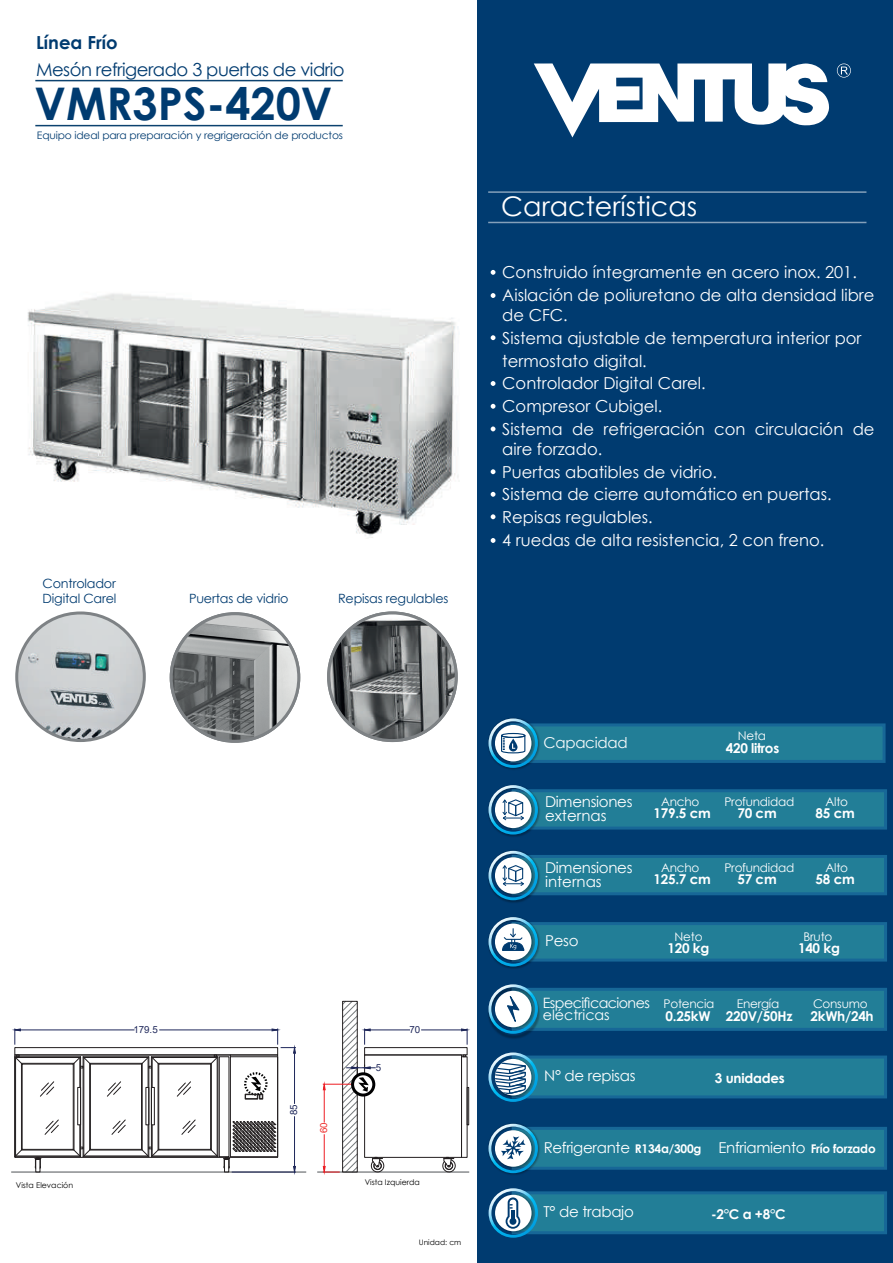
<style>
.page{position:relative;width:893px;height:1263px;background:#fff}
.page>*{position:absolute;margin:0;border:0;box-sizing:border-box;transform-origin:0 0}
.t1{font:700 45px "Century Gothic";color:#003b70}
.t2{font:27px "Century Gothic";color:#fff}
.t3{font:18px "Century Gothic";letter-spacing:-.03em;color:#003b70}
.t4{font:700 18px "Century Gothic";color:#003b70}
.t5{font:16.5px/22.8px "Century Gothic";color:#fff}
.t6{font:15px/13.5px "Century Gothic";letter-spacing:-.02em;color:#fff}
.t7{font:15px "Century Gothic";letter-spacing:-.02em;color:#f9fbfb}
.t8{font:14.25px/12.6px "Century Gothic";letter-spacing:-.04em;color:#fff}
.t9{font:700 13.5px "Century Gothic";letter-spacing:-.02em;color:#fff}
.t10{font:12.75px/15.3px "Century Gothic";letter-spacing:-.015em;color:#003b70}
.t11{font:12px "Century Gothic";letter-spacing:-.02em;color:#fff}
.t12{font:10.35px "Century Gothic";letter-spacing:-.015em;color:#003b70}
.t13{font:9.75px "Arial";color:#1e275a}
.t14{font:9.75px "Arial";color:#ee2f2c}
.t15{font:7.8px "Century Gothic";color:#000001}
.t16{font:7.5px "Century Gothic";color:#000001}
.s1{font-weight:700;font-size:12px}
</style>
<div class="page">
<hr style="left:317px;top:1172px;width:152px;height:1px;background:#4f5357">
<div style="left:364px;top:1054px;width:98px;height:104px;border:1px solid #231f20"></div>
<svg style="left:442px;top:1157px;width:14px;height:15px"></svg>
<div style="left:364px;top:1047px;width:103px;height:8px;border:1px solid #231f20"></div>
<div style="left:461px;top:1056px;width:6px;height:102px;border:1px solid #231f20"></div>
<hr style="left:370px;top:1030px;width:40px;height:1px;background:#1e275a">
<hr style="left:421px;top:1030px;width:40px;height:1px;background:#1e275a">
<svg style="left:461px;top:1028px;width:9px;height:17px"></svg>
<div style="left:467px;top:1087px;width:2px;height:38px;border:1px solid #231f20"></div>
<div style="left:477px;top:0;width:416px;height:1263px;background:#003b70"></div>
<svg style="left:534px;top:63px;width:295px;height:74px"></svg>
<svg style="left:837px;top:64px;width:14px;height:14px"></svg>
<svg style="left:491px;top:270px;width:4px;height:5px"></svg>
<svg style="left:491px;top:293px;width:4px;height:5px"></svg>
<svg style="left:491px;top:335px;width:4px;height:5px"></svg>
<svg style="left:491px;top:514px;width:4px;height:5px"></svg>
<svg style="left:491px;top:538px;width:4px;height:5px"></svg>
<svg style="left:491px;top:381px;width:4px;height:5px"></svg>
<svg style="left:491px;top:404px;width:4px;height:5px"></svg>
<svg style="left:491px;top:426px;width:4px;height:5px"></svg>
<svg style="left:491px;top:469px;width:4px;height:5px"></svg>
<svg style="left:491px;top:492px;width:4px;height:5px"></svg>
<hr style="left:488px;top:191px;width:378px;height:2px;background:#fff">
<hr style="left:488px;top:222px;width:378px;height:1px;background:#fff">
<hr style="left:35px;top:125px;width:308px;height:1px;background:#0c426f">
<hr style="left:35px;top:80px;width:308px;height:1px;background:#0c426f">
<div style="left:512px;top:855px;width:375px;height:40px;background:#227e97;border:3px solid #176797"></div>
<div style="left:512px;top:922px;width:375px;height:39px;background:#227e97;border:3px solid #176797"></div>
<div style="left:512px;top:988px;width:375px;height:43px;background:#227e97;border:3px solid #176797"></div>
<div style="left:512px;top:1055px;width:375px;height:43px;background:#227e97;border:3px solid #176797"></div>
<div style="left:510px;top:723px;width:376px;height:40px;background:#227e97;border:3px solid #176797"></div>
<img style="left:506px;top:723px;width:35px;height:47px">
<svg style="left:488px;top:718px;width:50px;height:50px"></svg>
<img style="left:503px;top:850px;width:38px;height:53px">
<svg style="left:488px;top:851px;width:50px;height:49px"></svg>
<img style="left:503px;top:922px;width:38px;height:47px">
<svg style="left:488px;top:917px;width:50px;height:49px"></svg>
<img style="left:500px;top:988px;width:41px;height:51px">
<svg style="left:488px;top:984px;width:50px;height:50px"></svg>
<div style="left:512px;top:1127px;width:375px;height:43px;background:#227e97;border:3px solid #176797"></div>
<img style="left:505px;top:1123px;width:36px;height:52px">
<svg style="left:488px;top:1124px;width:50px;height:49px"></svg>
<div style="left:512px;top:1191px;width:375px;height:43px;background:#227e97;border:3px solid #176797"></div>
<div style="left:512px;top:789px;width:375px;height:40px;background:#227e97;border:3px solid #176797"></div>
<img style="left:503px;top:789px;width:38px;height:48px">
<svg style="left:488px;top:785px;width:50px;height:49px"></svg>
<svg style="left:488px;top:1052px;width:50px;height:50px"></svg>
<svg style="left:489px;top:1188px;width:49px;height:50px"></svg>
<svg style="left:323px;top:1000px;width:62px;height:175px"></svg>
<hr style="left:11px;top:1172px;width:295px;height:1px;background:#4f5357">
<svg style="left:12px;top:1028px;width:284px;height:147px"></svg>
<img style="left:27px;top:293px;width:432px;height:245px">
<img style="left:171px;top:624px;width:29px;height:107px">
<img style="left:294px;top:653px;width:5px;height:51px">
<img style="left:199px;top:703px;width:95px;height:38px">
<img style="left:171px;top:614px;width:128px;height:127px;border-radius:64px">
<div style="left:170px;top:612px;width:130px;height:131px;border:3px solid #7e8285;border-radius:50%"></div>
<img style="left:329px;top:613px;width:127px;height:127px;border-radius:64px">
<div style="left:327px;top:611px;width:131px;height:131px;border:3px solid #7e8285;border-radius:50%"></div>
<img style="left:17px;top:620px;width:34px;height:114px">
<img style="left:103px;top:694px;width:41px;height:43px">
<img style="left:51px;top:733px;width:52px;height:7px">
<img style="left:17px;top:613px;width:127px;height:127px;border-radius:64px">
<div style="left:15px;top:611px;width:131px;height:131px;border:3px solid #7e8285;border-radius:50%"></div>
<p class="t4" style="left:36px;top:29px;width:83px">Línea Frío</p>
<p class="t3" style="left:36px;top:57px;width:310px">Mesón refrigerado 3 puertas de vidrio</p>
<h1 class="t1" style="left:35px;top:69px;width:299px">VMR3PS-420V</h1>
<p class="t12" style="left:37px;top:128px;width:308px">Equipo ideal para preparación y regrigeración de productos</p>
<p class="t10" style="left:43px;top:575px;width:75px">Controlador<br>Digital Carel</p>
<p class="t10" style="left:189px;top:591px;width:101px">Puertas de vidrio</p>
<p class="t10" style="left:338px;top:591px;width:112px">Repisas regulables</p>
<h2 class="t2" style="left:501px;top:187px;width:198px">Características</h2>
<p class="t5" style="left:502px;top:261px;width:374px">Construido íntegramente en acero inox. 201.<br>Aislación de poliuretano de alta densidad libre</p>
<p class="t5" style="left:502px;top:303px;width:374px">de CFC.<br>Sistema ajustable de temperatura interior por termostato digital.<br>Controlador Digital Carel.<br>Compresor Cubigel.<br>Sistema de refrigeración con circulación de</p>
<p class="t5" style="left:502px;top:437px;width:331px">aire forzado.<br>Puertas abatibles de vidrio.<br>Sistema de cierre automático en puertas.<br>Repisas regulables.<br>4 ruedas de alta resistencia, 2 con freno.</p>
<p class="t13" style="left:133px;top:1023px;width:26px">179.5</p>
<p class="t13" style="left:287px;top:1115px;width:12px;rotate:-90deg">85</p>
<p class="t14" style="left:317px;top:1133px;width:12px;rotate:-90deg">60</p>
<p class="t13" style="left:376px;top:1060px;width:7px">5</p>
<p class="t13" style="left:409px;top:1023px;width:12px">70</p>
<p class="t15" style="left:16px;top:1179px;width:59px">Vista Elevación</p>
<p class="t15" style="left:365px;top:1177px;width:57px">Vista Izquierda</p>
<p class="t16" style="left:419px;top:1237px;width:44px">Unidad: cm</p>
<p class="t7" style="left:543px;top:732px;width:86px">Capacidad</p>
<p class="t11" style="left:738px;top:727px;width:30px">Neta</p>
<p class="t9" style="left:726px;top:738px;width:55px">420 litros</p>
<p class="t6" style="left:545px;top:795px;width:89px">Dimensiones externas</p>
<p class="t11" style="left:826px;top:794px;width:24px">Alto</p>
<p class="t11" style="left:724px;top:794px;width:71px">Profundidad</p>
<p class="t9" style="left:737px;top:803px;width:41px">70 cm</p>
<p class="t11" style="left:661px;top:794px;width:40px">Ancho</p>
<p class="t9" style="left:654px;top:803px;width:59px">179.5 cm</p>
<p class="t9" style="left:816px;top:803px;width:41px">85 cm</p>
<p class="t6" style="left:545px;top:861px;width:89px">Dimensiones internas</p>
<p class="t11" style="left:826px;top:859px;width:24px">Alto</p>
<p class="t11" style="left:724px;top:859px;width:71px">Profundidad</p>
<p class="t9" style="left:737px;top:868px;width:41px">57 cm</p>
<p class="t11" style="left:661px;top:859px;width:40px">Ancho</p>
<p class="t9" style="left:654px;top:868px;width:59px">125.7 cm</p>
<p class="t9" style="left:816px;top:868px;width:41px">58 cm</p>
<p class="t6" style="left:545px;top:934px;width:35px">Peso</p>
<p class="t11" style="left:804px;top:929px;width:30px">Bruto</p>
<p class="t9" style="left:798px;top:938px;width:43px">140 kg</p>
<p class="t11" style="left:675px;top:929px;width:29px">Neto</p>
<p class="t9" style="left:667px;top:938px;width:43px">120 kg</p>
<p class="t8" style="left:543px;top:996px;width:109px">Especificaciones eléctricas</p>
<p class="t11" style="left:813px;top:995px;width:56px">Consumo</p>
<p class="t11" style="left:737px;top:995px;width:44px">Energía</p>
<p class="t9" style="left:726px;top:1006px;width:68px">220V/50Hz</p>
<p class="t11" style="left:663px;top:995px;width:52px">Potencia</p>
<p class="t9" style="left:665px;top:1006px;width:47px">0.25kW</p>
<p class="t9" style="left:810px;top:1006px;width:65px">2kWh/24h</p>
<p class="t6" style="left:544px;top:1069px;width:93px">N° de repisas</p>
<p class="t9" style="left:715px;top:1068px;width:71px">3 unidades</p>
<p class="t6" style="left:544px;top:1140px;width:333px">Refrigerante <span class="s1">R134a/300g</span> Enfriamiento <span class="s1">Frío forzado</span></p>
<p class="t6" style="left:543px;top:1204px;width:92px">T° de trabajo</p>
<p class="t9" style="left:711px;top:1203px;width:76px">-2°C a +8°C</p>
</div>
